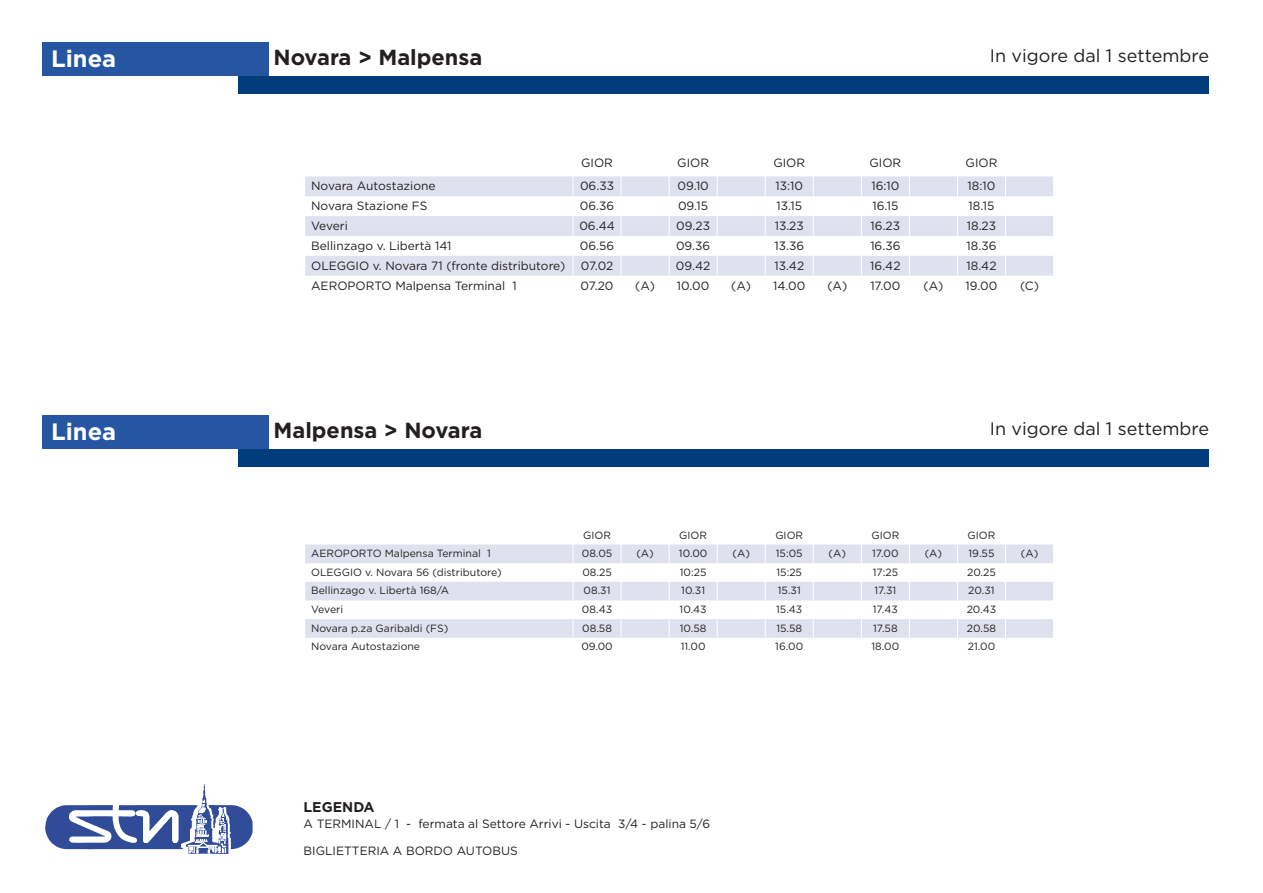
<style>
.page{position:relative;width:1263px;height:893px;background:#fff}
.page>*{position:absolute;margin:0;border:0;box-sizing:border-box;transform-origin:0 0}
.t1{font:700 23.7px "Gotham";color:#fff}
.t2{font:700 21.75px "Gotham";color:#231f20}
.t3{font:18px "Gotham";color:#231f20}
.t4{font:700 14.1px "Gotham";color:#231f20}
.t5{font:12px "Gotham";color:#231f20}
.t6{font:10.5px "Gotham";color:#231f20}
</style>
<div class="page">
<div style="left:238px;top:77px;width:971px;height:17px;background:#013d7d"></div>
<div style="left:43px;top:43px;width:226px;height:33px;background:#2656a2"></div>
<svg style="left:45px;top:784px;width:208px;height:70px"></svg>
<svg style="left:305px;top:176px;width:748px;height:100px;fill:#e0e1ee"></svg>
<svg style="left:573px;top:176px;width:1px;height:100px"></svg>
<svg style="left:621px;top:176px;width:1px;height:100px"></svg>
<svg style="left:669px;top:176px;width:1px;height:100px"></svg>
<svg style="left:717px;top:176px;width:1px;height:100px"></svg>
<svg style="left:765px;top:176px;width:1px;height:100px"></svg>
<svg style="left:813px;top:176px;width:1px;height:100px"></svg>
<svg style="left:861px;top:176px;width:1px;height:100px"></svg>
<svg style="left:909px;top:176px;width:1px;height:100px"></svg>
<svg style="left:957px;top:176px;width:1px;height:100px"></svg>
<svg style="left:1005px;top:176px;width:1px;height:100px"></svg>
<div style="left:238px;top:450px;width:971px;height:17px;background:#013d7d"></div>
<div style="left:43px;top:415px;width:226px;height:33px;background:#2656a2"></div>
<svg style="left:305px;top:544px;width:748px;height:94px;fill:#e0e1ee"></svg>
<svg style="left:573px;top:544px;width:1px;height:94px"></svg>
<svg style="left:621px;top:544px;width:1px;height:94px"></svg>
<svg style="left:669px;top:544px;width:1px;height:94px"></svg>
<svg style="left:717px;top:544px;width:1px;height:94px"></svg>
<svg style="left:765px;top:544px;width:1px;height:94px"></svg>
<svg style="left:813px;top:544px;width:1px;height:94px"></svg>
<svg style="left:861px;top:544px;width:1px;height:94px"></svg>
<svg style="left:909px;top:544px;width:1px;height:94px"></svg>
<svg style="left:957px;top:544px;width:1px;height:94px"></svg>
<svg style="left:1005px;top:544px;width:1px;height:94px"></svg>
<p class="t1" style="left:51px;top:43px;width:67px">Linea</p>
<p class="t2" style="left:274px;top:43px;width:210px">Novara &gt; Malpensa</p>
<p class="t3" style="left:990px;top:45px;width:221px">In vigore dal 1 settembre</p>
<p class="t5" style="left:581px;top:155px;width:33px">GIOR</p>
<p class="t5" style="left:677px;top:155px;width:33px">GIOR</p>
<p class="t5" style="left:773px;top:155px;width:33px">GIOR</p>
<p class="t5" style="left:869px;top:155px;width:33px">GIOR</p>
<p class="t5" style="left:965px;top:155px;width:33px">GIOR</p>
<p class="t5" style="left:311px;top:178px;width:126px">Novara Autostazione</p>
<p class="t5" style="left:580px;top:178px;width:35px">06.33</p>
<p class="t5" style="left:677px;top:178px;width:33px">09.10</p>
<p class="t5" style="left:775px;top:178px;width:29px">13:10</p>
<p class="t5" style="left:871px;top:178px;width:29px">16:10</p>
<p class="t5" style="left:967px;top:178px;width:29px">18:10</p>
<p class="t5" style="left:311px;top:198px;width:118px">Novara Stazione FS</p>
<p class="t5" style="left:580px;top:198px;width:36px">06.36</p>
<p class="t5" style="left:678px;top:198px;width:32px">09.15</p>
<p class="t5" style="left:776px;top:198px;width:27px">13.15</p>
<p class="t5" style="left:872px;top:198px;width:28px">16.15</p>
<p class="t5" style="left:968px;top:198px;width:27px">18.15</p>
<p class="t5" style="left:311px;top:218px;width:38px">Veveri</p>
<p class="t5" style="left:579px;top:218px;width:37px">06.44</p>
<p class="t5" style="left:676px;top:218px;width:35px">09.23</p>
<p class="t5" style="left:775px;top:218px;width:31px">13.23</p>
<p class="t5" style="left:871px;top:218px;width:31px">16.23</p>
<p class="t5" style="left:967px;top:218px;width:31px">18.23</p>
<p class="t5" style="left:311px;top:238px;width:142px">Bellinzago v. Libertà 141</p>
<p class="t5" style="left:580px;top:238px;width:36px">06.56</p>
<p class="t5" style="left:676px;top:238px;width:36px">09.36</p>
<p class="t5" style="left:774px;top:238px;width:31px">13.36</p>
<p class="t5" style="left:870px;top:238px;width:32px">16.36</p>
<p class="t5" style="left:966px;top:238px;width:31px">18.36</p>
<p class="t5" style="left:311px;top:258px;width:256px">OLEGGIO v. Novara 71 (fronte distributore)</p>
<p class="t5" style="left:581px;top:258px;width:34px">07.02</p>
<p class="t5" style="left:676px;top:258px;width:36px">09.42</p>
<p class="t5" style="left:774px;top:258px;width:31px">13.42</p>
<p class="t5" style="left:870px;top:258px;width:32px">16.42</p>
<p class="t5" style="left:966px;top:258px;width:32px">18.42</p>
<p class="t5" style="left:311px;top:278px;width:207px">AEROPORTO Malpensa Terminal 1</p>
<p class="t5" style="left:581px;top:278px;width:34px">07.20</p>
<p class="t5" style="left:635px;top:278px;width:21px">(A)</p>
<p class="t5" style="left:677px;top:278px;width:34px">10.00</p>
<p class="t5" style="left:731px;top:278px;width:21px">(A)</p>
<p class="t5" style="left:773px;top:278px;width:34px">14.00</p>
<p class="t5" style="left:827px;top:278px;width:21px">(A)</p>
<p class="t5" style="left:870px;top:278px;width:32px">17.00</p>
<p class="t5" style="left:923px;top:278px;width:21px">(A)</p>
<p class="t5" style="left:965px;top:278px;width:33px">19.00</p>
<p class="t5" style="left:1020px;top:278px;width:20px">(C)</p>
<p class="t1" style="left:51px;top:416px;width:67px">Linea</p>
<p class="t2" style="left:274px;top:416px;width:210px">Malpensa &gt; Novara</p>
<p class="t3" style="left:990px;top:417px;width:221px">In vigore dal 1 settembre</p>
<p class="t6" style="left:583px;top:528px;width:29px">GIOR</p>
<p class="t6" style="left:679px;top:528px;width:29px">GIOR</p>
<p class="t6" style="left:775px;top:528px;width:29px">GIOR</p>
<p class="t6" style="left:871px;top:528px;width:29px">GIOR</p>
<p class="t6" style="left:967px;top:528px;width:29px">GIOR</p>
<p class="t6" style="left:311px;top:547px;width:181px">AEROPORTO Malpensa Terminal 1</p>
<p class="t6" style="left:582px;top:547px;width:32px">08.05</p>
<p class="t6" style="left:636px;top:547px;width:19px">(A)</p>
<p class="t6" style="left:679px;top:547px;width:30px">10.00</p>
<p class="t6" style="left:732px;top:547px;width:19px">(A)</p>
<p class="t6" style="left:776px;top:547px;width:28px">15:05</p>
<p class="t6" style="left:829px;top:547px;width:19px">(A)</p>
<p class="t6" style="left:872px;top:547px;width:28px">17.00</p>
<p class="t6" style="left:925px;top:547px;width:19px">(A)</p>
<p class="t6" style="left:968px;top:547px;width:27px">19.55</p>
<p class="t6" style="left:1021px;top:547px;width:19px">(A)</p>
<p class="t6" style="left:311px;top:565px;width:192px">OLEGGIO v. Novara 56 (distributore)</p>
<p class="t6" style="left:582px;top:565px;width:31px">08.25</p>
<p class="t6" style="left:680px;top:565px;width:28px">10:25</p>
<p class="t6" style="left:776px;top:565px;width:27px">15:25</p>
<p class="t6" style="left:873px;top:565px;width:27px">17:25</p>
<p class="t6" style="left:967px;top:565px;width:30px">20.25</p>
<p class="t6" style="left:311px;top:584px;width:140px">Bellinzago v. Libertà 168/A</p>
<p class="t6" style="left:584px;top:584px;width:28px">08.31</p>
<p class="t6" style="left:681px;top:584px;width:25px">10.31</p>
<p class="t6" style="left:778px;top:584px;width:24px">15.31</p>
<p class="t6" style="left:874px;top:584px;width:23px">17.31</p>
<p class="t6" style="left:968px;top:584px;width:28px">20.31</p>
<p class="t6" style="left:311px;top:603px;width:34px">Veveri</p>
<p class="t6" style="left:582px;top:603px;width:32px">08.43</p>
<p class="t6" style="left:680px;top:603px;width:29px">10.43</p>
<p class="t6" style="left:776px;top:603px;width:28px">15.43</p>
<p class="t6" style="left:873px;top:603px;width:27px">17.43</p>
<p class="t6" style="left:967px;top:603px;width:31px">20.43</p>
<p class="t6" style="left:311px;top:621px;width:139px">Novara p.za Garibaldi (FS)</p>
<p class="t6" style="left:582px;top:621px;width:31px">08.58</p>
<p class="t6" style="left:680px;top:621px;width:28px">10.58</p>
<p class="t6" style="left:776px;top:621px;width:27px">15.58</p>
<p class="t6" style="left:873px;top:621px;width:26px">17.58</p>
<p class="t6" style="left:967px;top:621px;width:31px">20.58</p>
<p class="t6" style="left:311px;top:640px;width:110px">Novara Autostazione</p>
<p class="t6" style="left:581px;top:640px;width:33px">09.00</p>
<p class="t6" style="left:681px;top:640px;width:26px">11.00</p>
<p class="t6" style="left:775px;top:640px;width:29px">16.00</p>
<p class="t6" style="left:871px;top:640px;width:29px">18.00</p>
<p class="t6" style="left:968px;top:640px;width:29px">21.00</p>
<p class="t4" style="left:304px;top:798px;width:73px">LEGENDA</p>
<p class="t5" style="left:304px;top:816px;width:408px">A TERMINAL / 1 - fermata al Settore Arrivi - Uscita 3/4 - palina 5/6</p>
<p class="t5" style="left:304px;top:843px;width:216px">BIGLIETTERIA A BORDO AUTOBUS</p>
</div>
